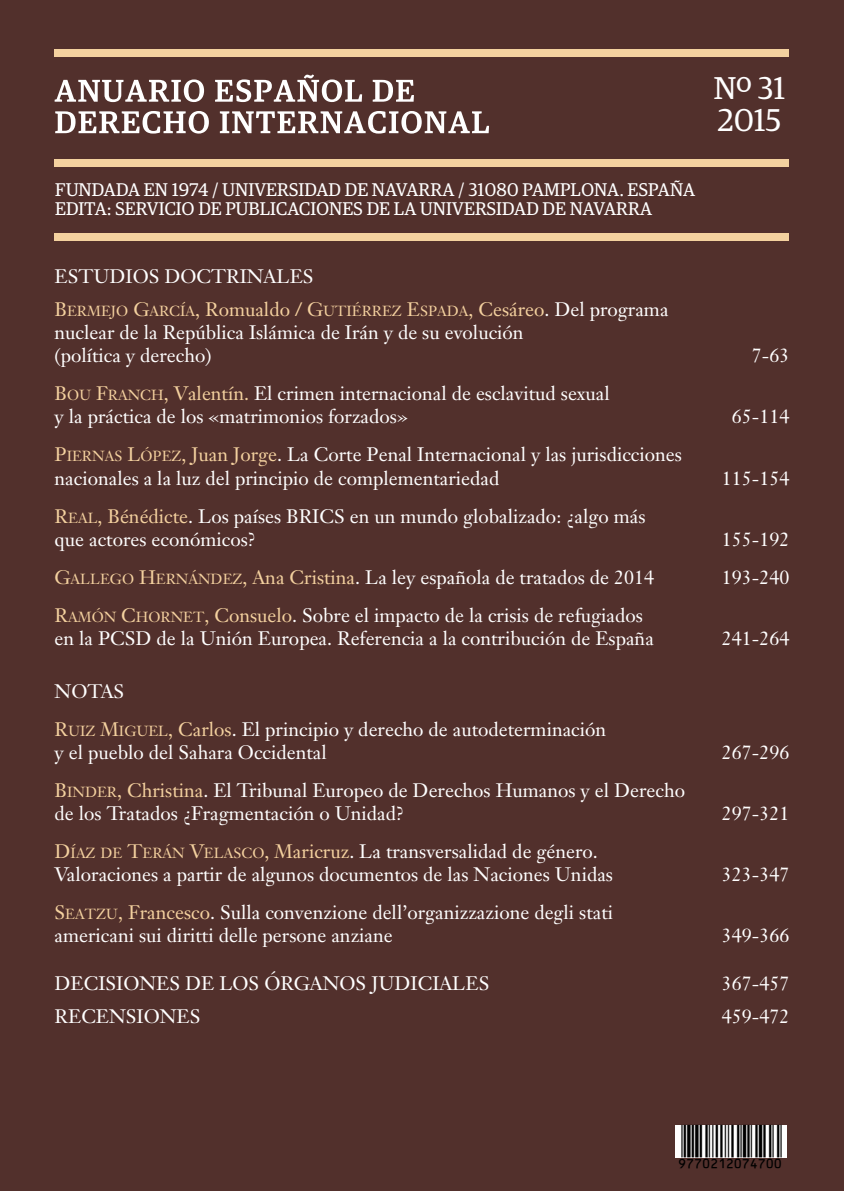
<style>
.page{position:relative;width:844px;height:1191px;background:#fff}
.page>*{position:absolute;margin:0;border:0;box-sizing:border-box;transform-origin:0 0}
.t1{font:43.75px "Ean Lin P36";color:#000}
.t2{font:31.5px/31.5px "Guardian Egyp";color:#fff}
.t3{font:19.25px/23.1px "Janson Text";color:#fff}
.t4{font:18.38px/19.2px "Guardian Egyp";letter-spacing:.01em;color:#fff}
.t5{font:14.35px "Janson Text";color:#f4d19f}
.s1{font-size:19.25px}
.s2{font-size:19.25px;color:#fff}
.s3{color:#f4d19f}
.s4{font-size:14.35px;color:#f4d19f}
</style>
<div class="page">
<div style="left:0;top:0;width:843px;height:1191px;background:#52302c"></div>
<div style="left:55px;top:50px;width:734px;height:7px;background:#f4d19f"></div>
<div style="left:55px;top:159px;width:734px;height:7px;background:#f4d19f"></div>
<div style="left:55px;top:233px;width:734px;height:8px;background:#f4d19f"></div>
<svg style="left:55px;top:111px;width:154px;height:23px"></svg>
<svg style="left:220px;top:111px;width:269px;height:23px"></svg>
<svg style="left:55px;top:79px;width:149px;height:23px"></svg>
<svg style="left:215px;top:74px;width:147px;height:28px"></svg>
<svg style="left:372px;top:80px;width:42px;height:22px"></svg>
<div style="left:675px;top:1124px;width:111px;height:33px;background:#fff"></div>
<h2 class="t2" style="left:713px;top:71px;width:73px">Nº 31<br>2015</h2>
<p class="t4" style="left:55px;top:179px;width:641px">FUNDADA EN 1974 / UNIVERSIDAD DE NAVARRA / 31080 PAMPLONA. ESPAÑA<br>EDITA: SERVICIO DE PUBLICACIONES DE LA UNIVERSIDAD DE NAVARRA</p>
<p class="t3" style="left:55px;top:265px;width:260px">Estudios doctrinales</p>
<p class="t5" style="left:55px;top:302px;width:615px"><span class="s1">B</span>ERMEJO <span class="s1">G</span>ARCÍA<span class="s1">,</span> <span class="s1">Romualdo /</span> <span class="s1">G</span>UTIÉRREZ <span class="s1">E</span>SPADA<span class="s1">,</span> <span class="s1">Cesáreo</span><span class="s2">. Del programa</span></p>
<p class="t3" style="left:55px;top:321px;width:470px">nuclear de la República Islámica de Irán y de su evolución (política y derecho)</p>
<p class="t3" style="left:55px;top:382px;width:556px"><span class="s3">B</span><span class="s4">OU</span> <span class="s3">F</span><span class="s4">RANCH</span><span class="s3">,</span> <span class="s3">Valentín</span><span class="s3">.</span> El crimen internacional de esclavitud sexual y la práctica de los «matrimonios forzados»</p>
<p class="t3" style="left:55px;top:443px;width:628px"><span class="s3">P</span><span class="s4">IERNAS</span> <span class="s3">L</span><span class="s4">ÓPEZ</span><span class="s3">,</span> <span class="s3">Juan Jorge</span>. La Corte Penal Internacional y las jurisdicciones nacionales a la luz del principio de complementariedad</p>
<p class="t3" style="left:751px;top:344px;width:39px">7-63</p>
<p class="t3" style="left:731px;top:405px;width:59px">65-114</p>
<p class="t3" style="left:721px;top:466px;width:69px">115-154</p>
<p class="t3" style="left:55px;top:504px;width:257px"><span class="s3">R</span><span class="s4">EAL</span><span class="s3">,</span> <span class="s3">Bénédicte</span>. Los países BRICS</p>
<p class="t3" style="left:349px;top:504px;width:297px">en un mundo globalizado: ¿algo más</p>
<p class="t3" style="left:55px;top:527px;width:203px">que actores económicos?</p>
<p class="t3" style="left:721px;top:527px;width:69px">155-192</p>
<p class="t3" style="left:55px;top:565px;width:601px"><span class="s3">G</span><span class="s4">ALLEGO</span> <span class="s3">H</span><span class="s4">ERNÁNDEZ</span><span class="s3">,</span> <span class="s3">Ana Cristina</span>. La ley española de tratados de 2014</p>
<p class="t3" style="left:721px;top:565px;width:69px">193-240</p>
<p class="t3" style="left:55px;top:603px;width:589px"><span class="s3">R</span><span class="s4">AMÓN</span> <span class="s3">C</span><span class="s4">HORNET</span><span class="s3">,</span> <span class="s3">Consuelo</span>. Sobre el impacto de la crisis de refugiados en la PCSD</p>
<p class="t3" style="left:157px;top:626px;width:498px">de la Unión Europea. Referencia a la contribución de España</p>
<p class="t3" style="left:721px;top:626px;width:69px">241-264</p>
<p class="t3" style="left:55px;top:672px;width:553px;line-height:38px">Notas<br><span class="s3">R</span><span class="s4">UIZ</span> <span class="s3">M</span><span class="s4">IGUEL</span><span class="s3">,</span> <span class="s3">Carlos</span>. El principio y derecho de autodeterminación</p>
<p class="t3" style="left:55px;top:740px;width:273px">y el pueblo del Sahara Occidental</p>
<p class="t3" style="left:721px;top:740px;width:69px">267-296</p>
<p class="t3" style="left:55px;top:778px;width:632px"><span class="s3">B</span><span class="s4">INDER</span><span class="s3">,</span> <span class="s3">Christina</span>. El Tribunal Europeo de Derechos Humanos y el Derecho de los Tratados ¿Fragmentación o Unidad?</p>
<p class="t3" style="left:721px;top:801px;width:69px">297-321</p>
<p class="t3" style="left:55px;top:839px;width:559px"><span class="s3">D</span><span class="s4">ÍAZ DE</span> <span class="s3">T</span><span class="s4">ERÁN</span> <span class="s3">V</span><span class="s4">ELASCO</span><span class="s3">,</span> <span class="s3">Maricruz</span>. La transversalidad de género.<br>Valoraciones a partir de algunos documentos de las Naciones Unidas</p>
<p class="t3" style="left:55px;top:900px;width:560px"><span class="s3">S</span><span class="s4">EATZU</span><span class="s3">,</span> <span class="s3">Francesco</span>. Sulla convenzione dell’organizzazione degli stati americani sui diritti delle persone anziane</p>
<p class="t3" style="left:721px;top:862px;width:69px">323-347</p>
<p class="t3" style="left:721px;top:923px;width:69px">349-366</p>
<p class="t3" style="left:55px;top:971px;width:436px">Decisiones de los órganos judiciales</p>
<p class="t3" style="left:721px;top:971px;width:69px">367-457</p>
<p class="t3" style="left:55px;top:1004px;width:147px">Recensiones</p>
<p class="t3" style="left:721px;top:1004px;width:69px">459-472</p>
<h1 class="t1" style="left:678px;top:1110px;width:105px">9770212074700</h1>
</div>
